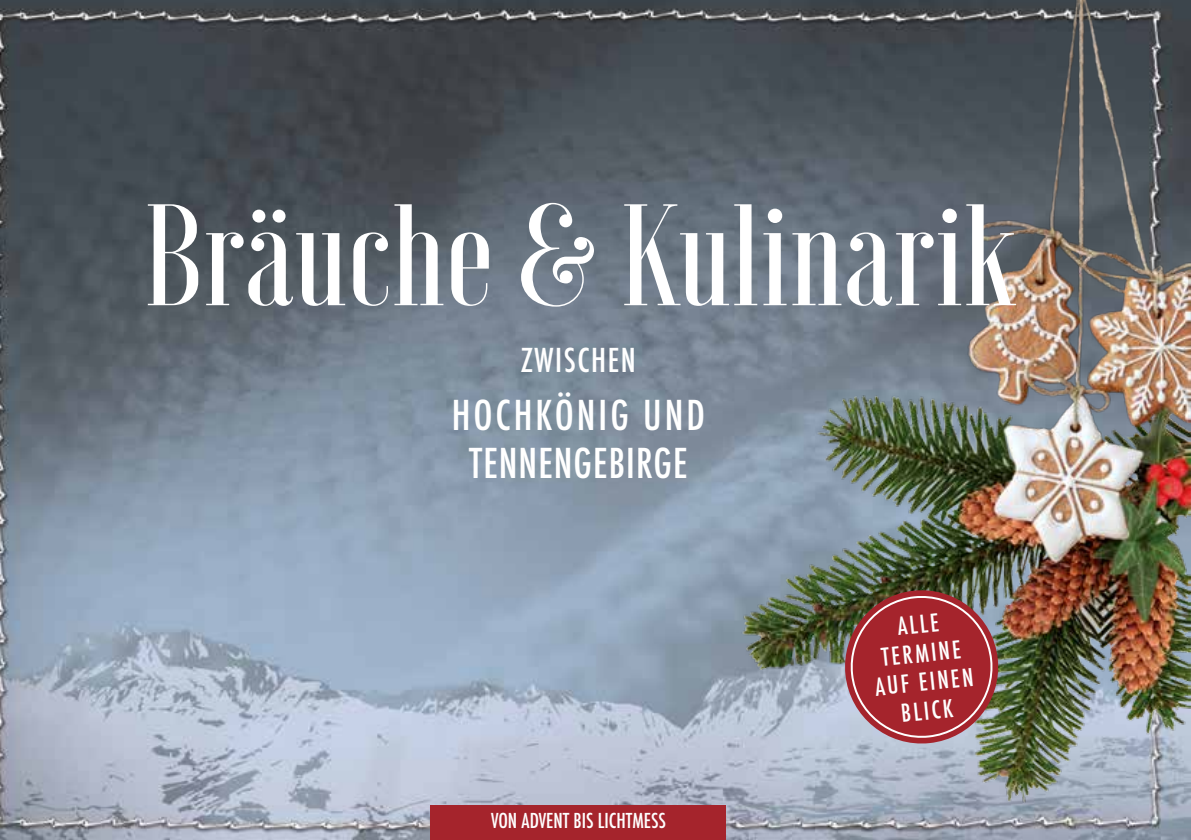
<style>
.page{position:relative;width:1191px;height:840px;background:#fff}
.page>*{position:absolute;margin:0;border:0;box-sizing:border-box;transform-origin:0 0}
.t1{font:500 144px "Voga";color:#fff}
.t2{font:500 condensed 40px/48px "Futura";letter-spacing:.025em;color:#fff;text-align:center}
.t3{font:500 condensed 32px "Futura";letter-spacing:.05em;color:#fff}
.t4{font:500 condensed 24px/28.8px "Futura";color:#fff;text-align:center}
.t5{font:500 condensed 20px "Futura";color:#fff}
</style>
<div class="page">
<img style="left:0;top:0;width:1191px;height:839px">
<img style="left:624px;top:0;width:566px;height:839px">
<div style="left:431px;top:805px;width:295px;height:34px;background:#a5242c"></div>
<svg style="left:841px;top:586px;width:161px;height:161px;background:#9d494c"></svg>
<h1 class="t1" style="left:143px;top:174px;width:873px">Bräuche &amp; Kulinarik</h1>
<p class="t3" style="left:521px;top:339px;width:116px">ZWISCHEN</p>
<p class="t2" style="left:452px;top:391px;width:255px">HOCHKÖNIG UND<br>TENNENGEBIRGE</p>
<p class="t5" style="left:491px;top:807px;width:176px">VON ADVENT BIS LICHTMESS</p>
<p class="t4" style="left:867px;top:615px;width:100px;rotate:-6deg">ALLE<br>TERMINE<br>AUF EINEN<br>BLICK</p>
</div>
